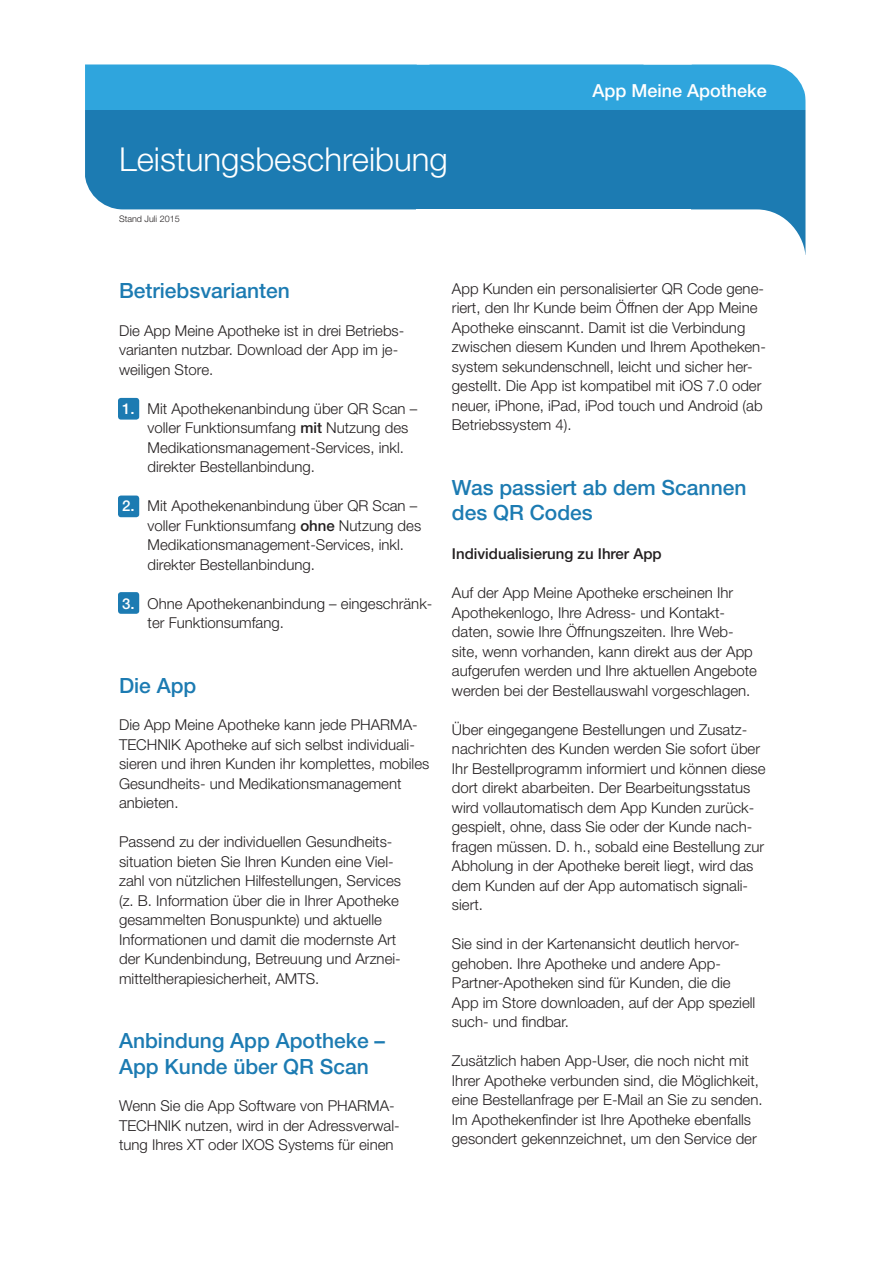
<style>
.page{position:relative;width:893px;height:1263px;background:#fff}
.page>*{position:absolute;margin:0;border:0;box-sizing:border-box;transform-origin:0 0}
.t1{font:300 33px "Helvetica Neue";color:#fff}
.t2{font:500 21px/25.5px "Helvetica Neue";color:#1c7bb2}
.t3{font:500 18px "Helvetica Neue";color:#fff}
.t4{font:300 15px/19.5px "Helvetica Neue";color:#231f20}
.t5{font:500 15px "Helvetica Neue";color:#231f20}
.t6{font:300 9px "Helvetica Neue";color:#231f20}
.s1{font-weight:500;color:#fff}
.s2{font-weight:500}
</style>
<div class="page">
<svg style="left:429px;top:64px;width:214px;height:145px;background:#2288bf"></svg>
<svg style="left:85px;top:64px;width:344px;height:146px;background:#258ac0"></svg>
<div style="left:416px;top:209px;width:275px;height:59px;background:#fff"></div>
<svg style="left:643px;top:64px;width:163px;height:191px;fill:#1c7bb2"></svg>
<div style="left:118px;top:398px;width:21px;height:22px;background:#1c7bb2;border-radius:3px"></div>
<div style="left:118px;top:495px;width:21px;height:22px;background:#1c7bb2;border-radius:3px"></div>
<div style="left:118px;top:592px;width:21px;height:22px;background:#1c7bb2;border-radius:3px"></div>
<p class="t1" style="left:119px;top:139px;width:330px">Leistungsbeschreibung</p>
<p class="t6" style="left:119px;top:213px;width:62px">Stand Juli 2015</p>
<p class="t3" style="left:592px;top:80px;width:176px">App Meine Apotheke</p>
<p class="t2" style="left:119px;top:278px;width:172px">Betriebsvarianten</p>
<p class="t4" style="left:119px;top:320px;width:287px">Die App Meine Apotheke ist in drei Betriebs&shy;varianten nutzbar. Download der App im je&shy;weiligen Store.</p>
<p class="t4" style="left:122px;top:398px;width:297px"><span class="s1">1.</span> Mit Apothekenanbindung über QR Scan –</p>
<p class="t4" style="left:148px;top:418px;width:262px">voller Funktionsumfang <span class="s2">mit</span> Nutzung des</p>
<p class="t4" style="left:148px;top:437px;width:258px">Medikationsmanagement-Services, inkl.</p>
<p class="t4" style="left:148px;top:457px;width:169px">direkter Bestellanbindung.</p>
<p class="t4" style="left:122px;top:496px;width:297px"><span class="s1">2.</span> Mit Apothekenanbindung über QR Scan –</p>
<p class="t4" style="left:148px;top:515px;width:275px">voller Funktionsumfang <span class="s2">ohne</span> Nutzung des</p>
<p class="t4" style="left:148px;top:535px;width:258px">Medikationsmanagement-Services, inkl.</p>
<p class="t4" style="left:148px;top:554px;width:169px">direkter Bestellanbindung.</p>
<p class="t4" style="left:122px;top:593px;width:312px"><span class="s1">3.</span> Ohne Apothekenanbindung – eingeschränk-</p>
<p class="t4" style="left:148px;top:613px;width:138px">ter Funktionsumfang.</p>
<p class="t2" style="left:119px;top:672px;width:79px">Die App</p>
<p class="t4" style="left:119px;top:715px;width:312px">Die App Meine Apotheke kann jede PHARMA-TECHNIK Apotheke auf sich selbst individuali&shy;sieren und ihren Kunden ihr komplettes, mobiles Gesundheits- und Medikationsmanagement anbieten.</p>
<p class="t4" style="left:119px;top:832px;width:276px">Passend zu der individuellen Gesundheits&shy;situation bieten Sie Ihren Kunden eine Viel-</p>
<p class="t4" style="left:119px;top:871px;width:284px">zahl von nützlichen Hilfestellungen, Services (z. B. Information über die in Ihrer Apotheke</p>
<p class="t4" style="left:119px;top:910px;width:283px">gesammelten Bonuspunkte) und aktuelle Informationen und damit die modernste Art der Kundenbindung, Betreuung und Arznei&shy;mitteltherapiesicherheit, AMTS.</p>
<p class="t2" style="left:119px;top:1028px;width:268px">Anbindung App Apotheke –<br>App Kunde über QR Scan</p>
<p class="t4" style="left:119px;top:1096px;width:282px">Wenn Sie die App Software von PHARMA-<br>TECHNIK nutzen, wird in der Adressverwal-</p>
<p class="t4" style="left:119px;top:1135px;width:276px">tung Ihres XT oder IXOS Systems für einen</p>
<p class="t4" style="left:452px;top:278px;width:315px">App Kunden ein personalisierter QR Code gene&shy;riert, den Ihr Kunde beim Öffnen der App Meine Apotheke einscannt. Damit ist die Verbindung zwischen diesem Kunden und Ihrem Apotheken&shy;system sekundenschnell, leicht und sicher her&shy;gestellt. Die App ist kompatibel mit iOS 7.0 oder neuer, iPhone, iPad, iPod touch und Android (ab Betriebssystem 4).</p>
<p class="t2" style="left:452px;top:474px;width:296px">Was passiert ab dem Scannen des QR Codes</p>
<p class="t5" style="left:452px;top:545px;width:211px">Individualisierung zu Ihrer App</p>
<p class="t4" style="left:452px;top:583px;width:307px">Auf der App Meine Apotheke erscheinen Ihr Apothekenlogo, Ihre Adress- und Kontakt&shy;daten, sowie Ihre Öffnungszeiten. Ihre Web&shy;site, wenn vorhanden, kann direkt aus der App aufgerufen werden und Ihre aktuellen Angebote werden bei der Bestellauswahl vorgeschlagen.</p>
<p class="t4" style="left:452px;top:719px;width:315px">Über eingegangene Bestellungen und Zusatz&shy;nachrichten des Kunden werden Sie sofort über Ihr Bestellprogramm informiert und können diese dort direkt abarbeiten. Der Bearbeitungsstatus wird vollautomatisch dem App Kunden zurück&shy;gespielt, ohne, dass Sie oder der Kunde nach&shy;fragen müssen. D. h., sobald eine Bestellung zur Abholung in der Apotheke bereit liegt, wird das dem Kunden auf der App automatisch signali&shy;siert.</p>
<p class="t4" style="left:452px;top:934px;width:305px">Sie sind in der Kartenansicht deutlich hervor&shy;gehoben. Ihre Apotheke und andere App-Partner-Apotheken sind für Kunden, die die App im Store downloaden, auf der App speziell such- und findbar.</p>
<p class="t4" style="left:452px;top:1051px;width:312px">Zusätzlich haben App-User, die noch nicht mit Ihrer Apotheke verbunden sind, die Möglichkeit, eine Bestellanfrage per E-Mail an Sie zu senden.<br>Im Apothekenfinder ist Ihre Apotheke ebenfalls gesondert gekennzeichnet, um den Service der</p>
</div>
